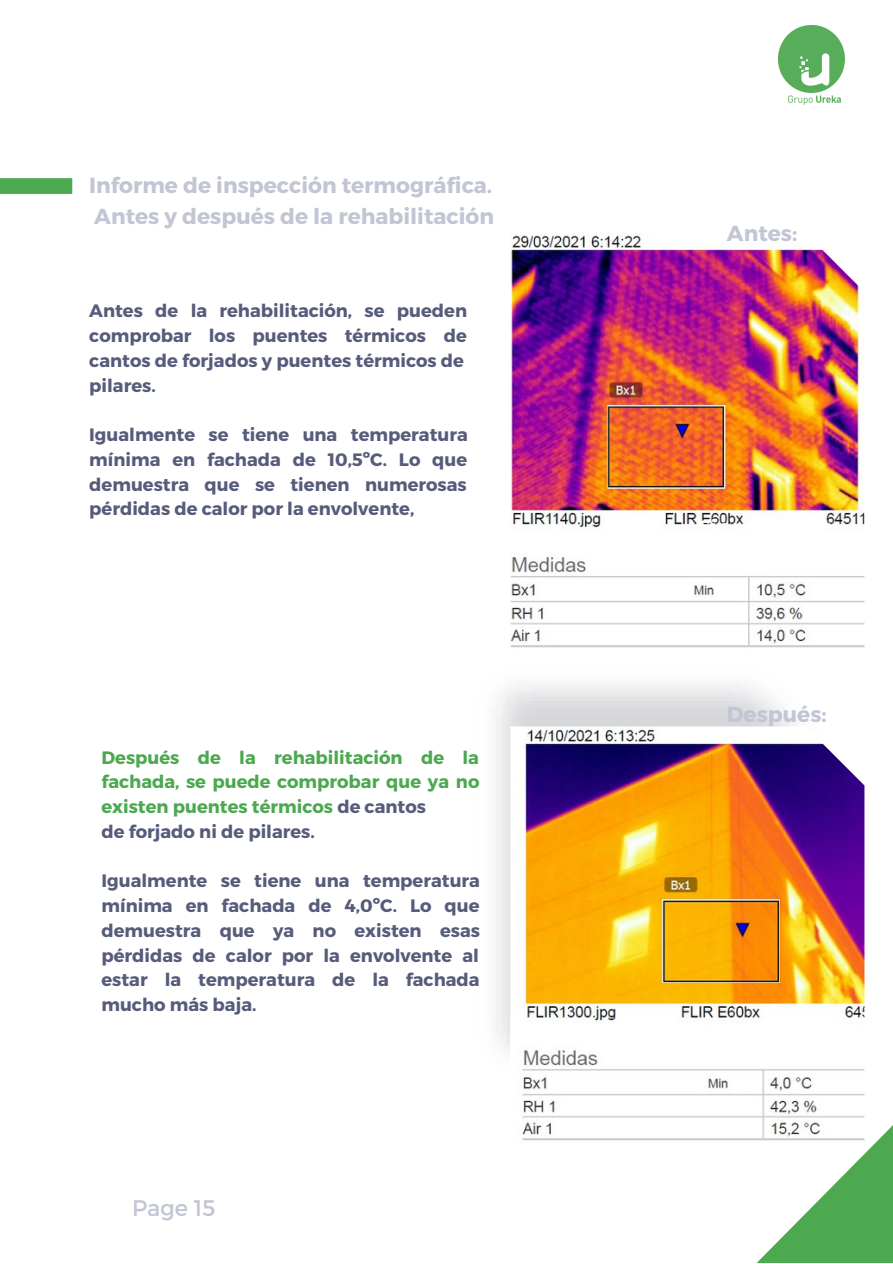
<style>
.page{position:relative;width:893px;height:1264px;background:#fff}
.page>*{position:absolute;margin:0;border:0;box-sizing:border-box;transform-origin:0 0}
.t1{font:22.5px "Montserrat";color:#c2c5d4}
.t2{font:700 21.75px/30.3px "Montserrat";color:#c2c5d4}
.t3{font:700 18px/24.8px "Montserrat";color:#575c7b;text-align:justify}
.t4{font:700 18px/24.8px "Montserrat";color:#4ca950}
.s1{color:#575c7b}
</style>
<div class="page">
<img style="left:510px;top:233px;width:354px;height:415px">
<img style="left:778px;top:26px;width:66px;height:79px">
<img style="left:510px;top:726px;width:354px;height:415px">
<div style="left:0;top:178px;width:72px;height:16px;background:#4ca950"></div>
<svg style="left:627px;top:1048px;width:265px;height:214px"></svg>
<p class="t2" style="left:89px;top:169px;width:406px">Informe de inspección termográfica.<br>Antes y después de la rehabilitación</p>
<p class="t3" style="left:89px;top:298px;width:379px;text-align:left">Antes de la rehabilitación, se pueden comprobar los puentes térmicos de cantos de forjados y puentes térmicos de pilares.</p>
<p class="t3" style="left:89px;top:421px;width:380px">Igualmente se tiene una temperatura mínima en fachada de 10,5ºC. Lo que demuestra que se tienen numerosas pérdidas de calor por la envolvente,</p>
<p class="t4" style="left:101px;top:744px;width:379px">Después de la rehabilitación de la fachada, se puede comprobar que ya no existen puentes térmicos <span class="s1">de cantos<br>de forjado ni de pilares.</span></p>
<p class="t3" style="left:101px;top:867px;width:380px">Igualmente se tiene una temperatura mínima en fachada de 4,0ºC. Lo que demuestra que ya no existen esas pérdidas de calor por la envolvente al estar la temperatura de la fachada mucho más baja.</p>
<p class="t1" style="left:132px;top:1193px;width:85px">Page 15</p>
<p class="t2" style="left:726px;top:217px;width:72px">Antes:</p>
<p class="t2" style="left:726px;top:697px;width:101px">Después:</p>
</div>
